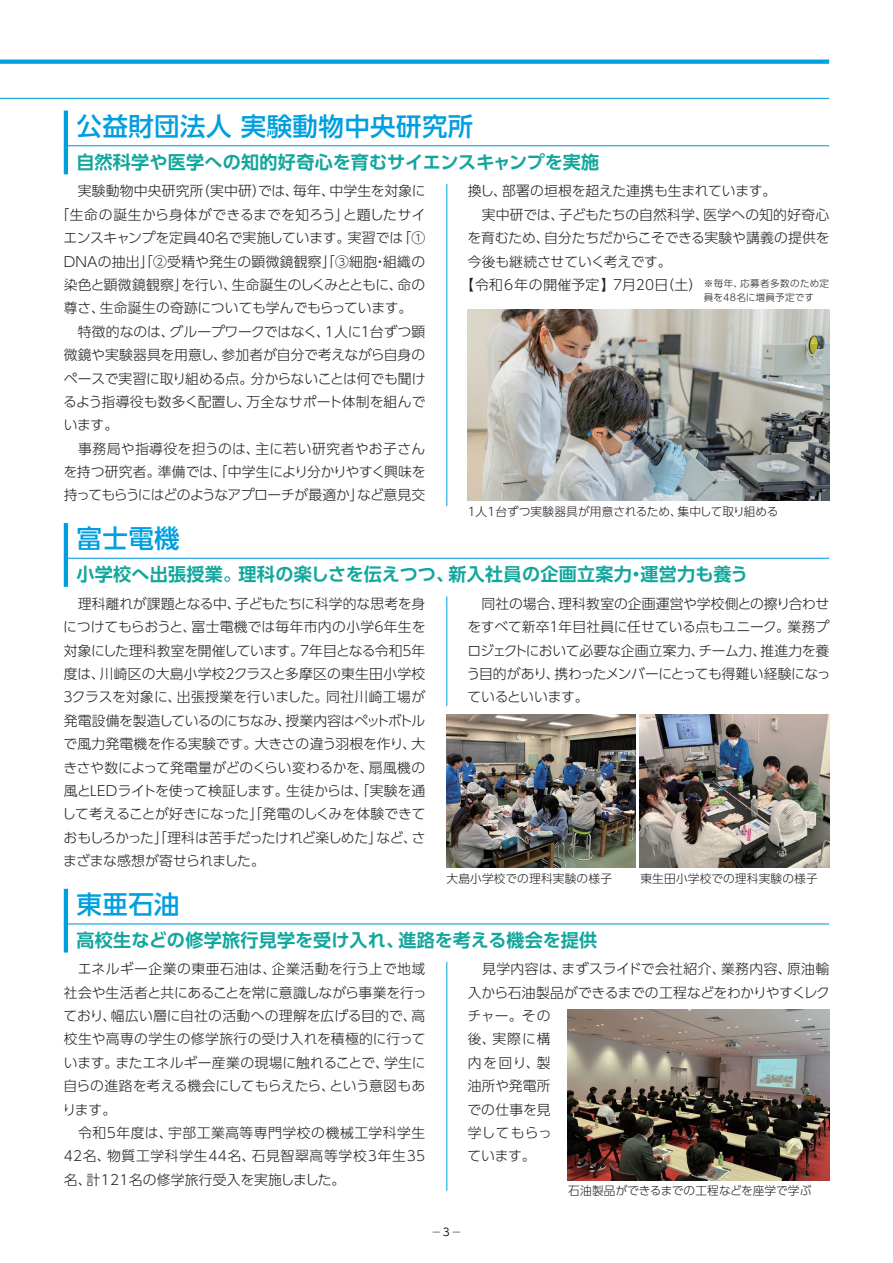
<style>
.page{position:relative;width:893px;height:1263px;background:#fff}
.page>*{position:absolute;margin:0;border:0;box-sizing:border-box;transform-origin:0 0}
.t1{font:500 25.5px "UD Shin Go Pro";letter-spacing:.015em;color:#009fdf}
.t2{font:700 18px "UD Shin Go Pro De";letter-spacing:.015em;color:#12a79d}
.t3{font:300 13.8px/23.4px "UD Shin Go Pro";color:#231f20;text-align:justify}
.t4{font:300 13.8px "UD Shin Go Pro";letter-spacing:.02em;color:#231f20}
.t5{font:300 13.8px "UD Shin Go Pro";letter-spacing:-.025em;color:#231f20}
.t6{font:300 13.8px "UD Shin Go Pro";letter-spacing:-.04em;color:#231f20}
.t7{font:300 13.8px "UD Shin Go Pro";letter-spacing:-.02em;color:#231f20}
.t8{font:300 13.8px "UD Shin Go Pro";letter-spacing:.025em;color:#231f20}
.t9{font:300 11.7px "UD Shin Go Pro";letter-spacing:-.005em;color:#231f20}
.t10{font:300 11.7px "UD Shin Go Pro";letter-spacing:.015em;color:#231f20}
.t11{font:10.65px "UD Shin Go Pro";color:#231f20;scale:.7 1}
.t12{font:10.65px "UD Shin Go Pro";color:#231f20}
.t13{font:300 9.6px/13.8px "UD Shin Go Pro";letter-spacing:.035em;color:#231f20}
</style>
<div class="page">
<hr style="left:0;top:98px;width:829px;height:1px;background:#009fdf">
<svg style="left:0;top:60px;width:829px;height:4px;background:#0da4e0"></svg>
<hr style="left:446px;top:184px;width:1px;height:322px;background:#009fdf">
<hr style="left:446px;top:596px;width:1px;height:110px;background:#009fdf">
<hr style="left:64px;top:145px;width:765px;height:1px;background:#009fdf">
<hr style="left:64px;top:558px;width:765px;height:1px;background:#009fdf">
<hr style="left:64px;top:111px;width:4px;height:63px;background:#009fdf">
<hr style="left:64px;top:523px;width:4px;height:64px;background:#009fdf">
<hr style="left:446px;top:962px;width:1px;height:229px;background:#009fdf">
<hr style="left:64px;top:923px;width:765px;height:1px;background:#009fdf">
<hr style="left:64px;top:889px;width:4px;height:63px;background:#009fdf">
<img style="left:568px;top:1010px;width:261px;height:170px">
<img style="left:468px;top:309px;width:361px;height:192px">
<img style="left:446px;top:714px;width:190px;height:153px">
<img style="left:640px;top:714px;width:189px;height:153px">
<h1 class="t1" style="left:77px;top:105px;width:398px">公益財団法人 実験動物中央研究所</h1>
<h2 class="t2" style="left:76px;top:147px;width:524px">自然科学や医学への知的好奇心を育むサイエンスキャンプを実施</h2>
<p class="t3" style="left:64px;top:179px;width:363px">　実験動物中央研究所（実中研）では、毎年、中学生を対象に</p>
<p class="t3" style="left:55px;top:202px;width:372px">「生命の誕生から身体ができるまでを知ろう」と題したサイ</p>
<p class="t5" style="left:64px;top:227px;width:363px">エンスキャンプを定員４０名で実施しています。実習では「①</p>
<p class="t4" style="left:64px;top:250px;width:363px">DNAの抽出」「②受精や発生の顕微鏡観察」「③細胞・組織の</p>
<p class="t3" style="left:64px;top:273px;width:363px">染色と顕微鏡観察」を行い、生命誕生のしくみとともに、命の</p>
<p class="t3" style="left:64px;top:296px;width:350px">尊さ、生命誕生の奇跡についても学んでもらっています。</p>
<p class="t3" style="left:64px;top:319px;width:363px">　特徴的なのは、グループワークではなく、1人に１台ずつ顕</p>
<p class="t3" style="left:64px;top:343px;width:363px">微鏡や実験器具を用意し、参加者が自分で考えながら自身の</p>
<p class="t7" style="left:64px;top:367px;width:363px">ペースで実習に取り組める点。分からないことは何でも聞け</p>
<p class="t3" style="left:63px;top:389px;width:364px">るよう指導役も数多く配置し、万全なサポート体制を組んで</p>
<p class="t3" style="left:64px;top:413px;width:56px">います。</p>
<p class="t8" style="left:64px;top:437px;width:363px">　事務局や指導役を担うのは、主に若い研究者やお子さん</p>
<p class="t3" style="left:63px;top:460px;width:364px">を持つ研究者。準備では、「中学生により分かりやすく興味を</p>
<p class="t6" style="left:64px;top:484px;width:363px">持ってもらうにはどのようなアプローチが最適か」など意見交</p>
<p class="t3" style="left:468px;top:179px;width:310px">換し、部署の垣根を超えた連携も生まれています。</p>
<p class="t3" style="left:468px;top:202px;width:363px">　実中研では、子どもたちの自然科学、医学への知的好奇心</p>
<p class="t3" style="left:467px;top:226px;width:364px">を育むため、自分たちだからこそできる実験や講義の提供を</p>
<p class="t3" style="left:468px;top:249px;width:206px">今後も継続させていく考えです。</p>
<p class="t3" style="left:460px;top:273px;width:244px">【令和6年の開催予定】7月20日（土）</p>
<p class="t13" style="left:704px;top:276px;width:127px">※毎年、応募者多数のため定員を48名に増員予定です</p>
<p class="t9" style="left:468px;top:502px;width:312px">1人1台ずつ実験器具が用意されるため、集中して取り組める</p>
<h1 class="t1" style="left:77px;top:518px;width:105px">富士電機</h1>
<h2 class="t2" style="left:77px;top:560px;width:673px">小学校へ出張授業。理科の楽しさを伝えつつ、新入社員の企画立案力・運営力も養う</h2>
<p class="t3" style="left:61px;top:591px;width:366px">　理科離れが課題となる中、子どもたちに科学的な思考を身につけてもらおうと、富士電機では毎年市内の小学６年生を対象にした理科教室を開催しています。７年目となる令和５年度は、川崎区の大島小学校２クラスと多摩区の東生田小学校３クラスを対象に、出張授業を行いました。同社川崎工場が発電設備を製造しているのにちなみ、授業内容はペットボトルで風力発電機を作る実験です。大きさの違う羽根を作り、大きさや数によって発電量がどのくらい変わるかを、扇風機の風とLEDライトを使って検証します。生徒からは、「実験を通して考えることが好きになった」「発電のしくみを体験できておもしろかった」「理科は苦手だったけれど楽しめた」など、さまざまな感想が寄せられました。</p>
<p class="t3" style="left:466px;top:591px;width:366px">　同社の場合、理科教室の企画運営や学校側との擦り合わせをすべて新卒１年目社員に任せている点もユニーク。業務プロジェクトにおいて必要な企画立案力、チーム力、推進力を養う目的があり、携わったメンバーにとっても得難い経験になっているといいます。</p>
<p class="t10" style="left:446px;top:869px;width:167px">大島小学校での理科実験の様子</p>
<p class="t10" style="left:640px;top:869px;width:179px">東生田小学校での理科実験の様子</p>
<h1 class="t1" style="left:77px;top:884px;width:105px">東亜石油</h1>
<h2 class="t2" style="left:77px;top:925px;width:522px">高校生などの修学旅行見学を受け入れ、進路を考える機会を提供</h2>
<p class="t3" style="left:467px;top:957px;width:364px;text-align:left">　見学内容は、まずスライドで会社紹介、業務内容、原油輸入から石油製品ができるまでの工程などをわかりやすくレクチャー。その<br>後、実際に構<br>内を回り、製<br>油所や発電所<br>での仕事を見<br>学してもらっ<br>ています。</p>
<p class="t9" style="left:568px;top:1181px;width:245px">石油製品ができるまでの工程などを座学で学ぶ</p>
<p class="t3" style="left:63px;top:957px;width:366px;text-align:left">　エネルギー企業の東亜石油は、企業活動を行う上で地域社会や生活者と共にあることを常に意識しながら事業を行っており、幅広い層に自社の活動への理解を広げる目的で、高校生や高専の学生の修学旅行の受け入れを積極的に行っています。またエネルギー産業の現場に触れることで、学生に自らの進路を考える機会にしてもらえたら、という意図もあります。<br>　令和5年度は、宇部工業高等専門学校の機械工学科学生<br>42名、物質工学科学生44名、石見智翠高等学校３年生35名、計121名の修学旅行受入を実施しました。</p>
<p class="t11" style="left:433px;top:1218px;width:12px">＿</p>
<p class="t12" style="left:443px;top:1223px;width:9px">3</p>
<p class="t11" style="left:453px;top:1218px;width:12px">＿</p>
</div>
